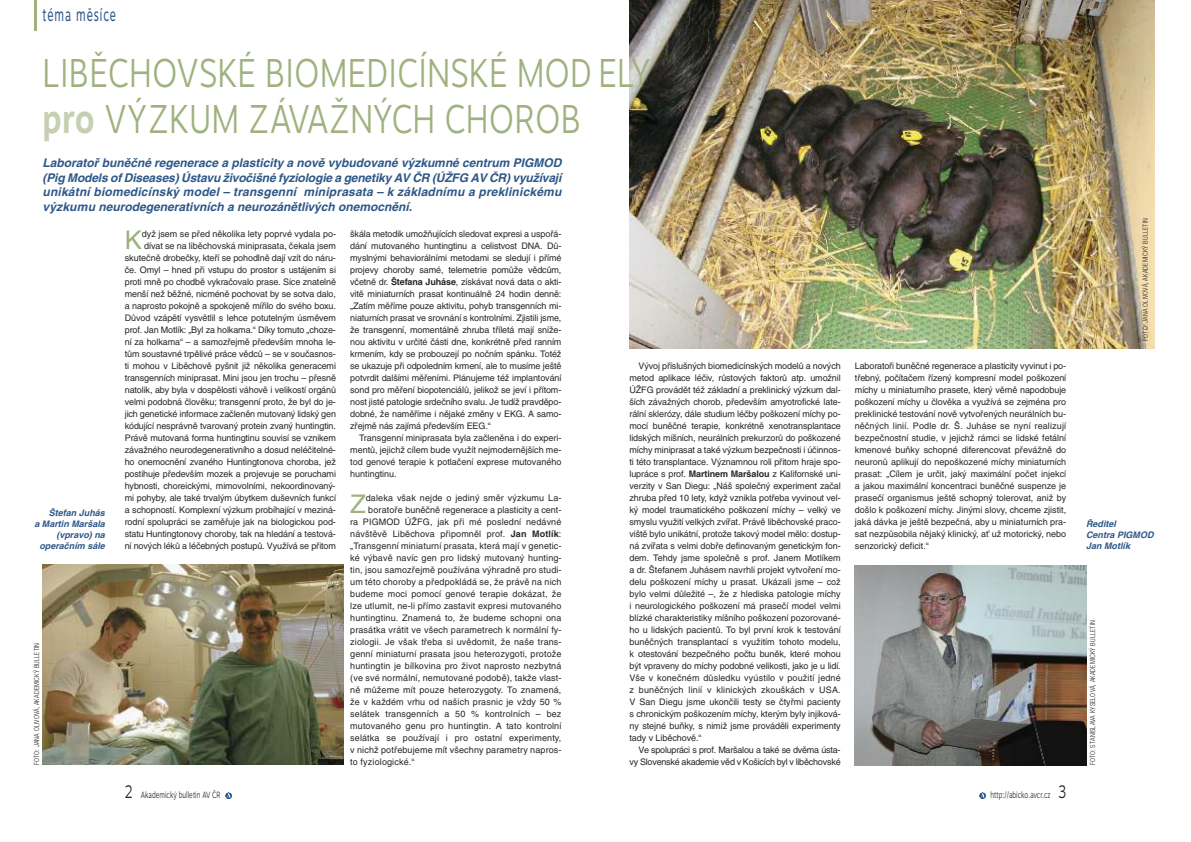
<style>
.page{position:relative;width:1191px;height:842px;background:#fff}
.page>*{position:absolute;margin:0;border:0;box-sizing:border-box;transform-origin:0 0}
.t1{font:300 40px/46px "Motiva Sans";letter-spacing:.005em;color:#9fb17e;scale:.8 1}
.t2{font:25.7px "Helvetica CE";color:#9fb17e}
.t3{font:18px "Motiva Sans";letter-spacing:.085em;color:#2e5888;scale:.6 1}
.t4{font:italic 700 12px/14.4px "Helvetica CE";color:#2e5888;text-align:justify}
.t5{font:9px/12px "Helvetica CE";letter-spacing:-.01em;color:#272627;text-align:justify}
.t6{font:9px "Helvetica CE";letter-spacing:.015em;color:#272627}
.t7{font:italic 700 9px/11px "Helvetica CE";color:#2e5888}
.t8{font:9px "Motiva Sans Light OTF";color:#272627;scale:.7 1}
.t9{font:300 condensed 7px "Helvetica NCE";letter-spacing:.025em;color:#272627}
.s1{font-weight:700;color:#c5d0b2}
.s2{font-size:18px}
.s3{font-weight:700}
</style>
<div class="page">
<svg style="left:979px;top:792px;width:7px;height:7px"></svg>
<hr style="left:34px;top:0;width:3px;height:31px;background:#9fb17e">
<svg style="left:225px;top:792px;width:7px;height:7px"></svg>
<img style="left:629px;top:0;width:525px;height:349px">
<img style="left:43px;top:565px;width:300px;height:200px">
<img style="left:855px;top:566px;width:231px;height:199px">
<h3 class="t3" style="left:43px;top:8px;width:124px">téma měsíce</h3>
<h1 class="t1" style="left:43px;top:53px;width:763px">LIBĚCHOVSKÉ BIOMEDICÍNSKÉ MOD ELY <span class="s1">pro</span> VÝZKUM ZÁVAŽNÝCH CHOROB</h1>
<p class="t4" style="left:43px;top:157px;width:520px">Laboratoř buněčné regenerace a plasticity a nově vybudované výzkumné centrum PIGMOD (Pig Models of Diseases) Ústavu živočišné fyziologie a genetiky AV ČR (ÚŽFG AV ČR) využívají unikátní biomedicínský model – transgenní miniprasata – k základnímu a preklinickému výzkumu neurodegenerativních a neurozánětlivých onemocnění.</p>
<p class="t7" style="left:34px;top:508px;width:72px;text-align:right">Štefan Juhás<br>a Martin Maršala (vpravo) na operačním sále</p>
<p class="t9" style="left:32px;top:765px;width:124px;rotate:-90deg">FOTO: JANA OLIVOVÁ, AKADEMICKÝ BULLETIN</p>
<p class="t5" style="left:125px;top:229px;width:213px;text-align:right">dyž jsem se před několika lety poprvé vydala po&shy;dívat se na liběchovská miniprasata, čekala jsem skutečně drobečky, kteří se pohodlně dají vzít do náru&shy;če. Omyl – hned při vstupu do prostor s ustájením si proti mně po chodbě vykračovalo prase. Sice znatelně menší než běžné, nicméně pochovat by se sotva dalo, a naprosto pokojně a spokojeně mířilo do svého boxu.<br>Důvod vzápětí vysvětlil s lehce potutelným úsměvem prof. Jan Motlík: „Byl za holkama.“ Díky tomuto „choze&shy;ní za holkama“ – a samozřejmě především mnoha le&shy;tům soustavné trpělivé práce vědců – se v současnos&shy;ti mohou v Liběchově pyšnit již několika generacemi transgenních miniprasat. Mini jsou jen trochu – přesně natolik, aby byla v dospělosti váhově i velikostí orgánů velmi podobná člověku; transgenní proto, že byl do je&shy;jich genetické informace začleněn mutovaný lidský gen kódující nesprávně tvarovaný protein zvaný huntingtin.<br>Právě mutovaná forma huntingtinu souvisí se vznikem závažného neurodegenerativního a dosud neléčitelné&shy;ho onemocnění zvaného Huntingtonova choroba, jež postihuje především mozek a projevuje se poruchami hybnosti, choreickými, mimovolními, nekoordinovaný&shy;mi pohyby, ale také trvalým úbytkem duševních funkcí a schopností. Komplexní výzkum probíhající v meziná&shy;rodní spolupráci se zaměřuje jak na biologickou pod&shy;statu Huntingtonovy choroby, tak na hledání a testová&shy;ní nových léků a léčebných postupů. Využívá se přitom</p>
<h2 class="t2" style="left:125px;top:230px;width:19px">K</h2>
<p class="t8" style="left:125px;top:788px;width:138px"><span class="s2">2</span> Akademický bulletin AV ČR</p>
<p class="t5" style="left:350px;top:229px;width:213px">škála metodik umožňujících sledovat expresi a uspořá&shy;dání mutovaného huntingtinu a celistvost DNA. Dů&shy;myslnými behaviorálními metodami se sledují i přímé projevy choroby samé, telemetrie pomůže vědcům, včetně dr. <span class="s3">Štefana Juháse</span>, získávat nová data o akti&shy;vitě miniaturních prasat kontinuálně 24 hodin denně: „Zatím měříme pouze aktivitu, pohyb transgenních mi&shy;niaturních prasat ve srovnání s kontrolními. Zjistili jsme, že transgenní, momentálně zhruba tříletá mají sníže&shy;nou aktivitu v určité části dne, konkrétně před ranním krmením, kdy se probouzejí po nočním spánku. Totéž se ukazuje při odpoledním krmení, ale to musíme ještě potvrdit dalšími měřeními. Plánujeme též implantování sond pro měření biopotenciálů, jelikož se jeví i přítom&shy;nost jisté patologie srdečního svalu. Je tudíž pravděpo&shy;dobné, že naměříme i nějaké změny v EKG. A samo&shy;zřejmě nás zajímá především EEG.“</p>
<p class="t5" style="left:350px;top:433px;width:213px;text-indent:9px">Transgenní miniprasata byla začleněna i do experi&shy;mentů, jejichž cílem bude využít nejmodernějších me&shy;tod genové terapie k potlačení exprese mutovaného huntingtinu.</p>
<h2 class="t2" style="left:350px;top:494px;width:17px">Z</h2>
<p class="t6" style="left:366px;top:494px;width:197px">daleka však nejde o jediný směr výzkumu La-</p>
<p class="t5" style="left:368px;top:505px;width:195px">boratoře buněčně regenerace a plasticity a cent-</p>
<p class="t6" style="left:350px;top:518px;width:213px">ra PIGMOD ÚŽFG, jak při mé poslední nedávné</p>
<p class="t6" style="left:350px;top:530px;width:213px">návštěvě Liběchova připomněl prof. <span class="s3">Jan Motlík</span>:</p>
<p class="t6" style="left:350px;top:542px;width:213px">„Transgenní miniaturní prasata, která mají v genetic-</p>
<p class="t6" style="left:350px;top:554px;width:213px">ké výbavě navíc gen pro lidský mutovaný hunting-</p>
<p class="t6" style="left:350px;top:566px;width:213px">tin, jsou samozřejmě používána výhradně pro studi-</p>
<p class="t6" style="left:350px;top:578px;width:213px">um této choroby a předpokládá se, že právě na nich</p>
<p class="t6" style="left:350px;top:590px;width:213px">budeme moci pomocí genové terapie dokázat, že</p>
<p class="t6" style="left:350px;top:602px;width:213px">lze utlumit, ne-li přímo zastavit expresi mutovaného</p>
<p class="t6" style="left:350px;top:614px;width:213px">huntingtinu. Znamená to, že budeme schopni ona</p>
<p class="t6" style="left:350px;top:626px;width:213px">prasátka vrátit ve všech parametrech k normální fy-</p>
<p class="t6" style="left:350px;top:638px;width:213px">ziologii. Je však třeba si uvědomit, že naše trans-</p>
<p class="t6" style="left:350px;top:650px;width:213px">genní miniaturní prasata jsou heterozygoti, protože</p>
<p class="t6" style="left:350px;top:662px;width:213px">huntingtin je bílkovina pro život naprosto nezbytná</p>
<p class="t6" style="left:350px;top:674px;width:213px">(ve své normální, nemutované podobě), takže vlast-</p>
<p class="t6" style="left:350px;top:686px;width:213px">ně můžeme mít pouze heterozygoty. To znamená,</p>
<p class="t6" style="left:350px;top:698px;width:213px">že v každém vrhu od našich prasnic je vždy 50 %</p>
<p class="t6" style="left:350px;top:710px;width:213px">selátek transgenních a 50 % kontrolních – bez</p>
<p class="t6" style="left:350px;top:722px;width:213px">mutovaného genu pro huntingtin. A tato kontrolní</p>
<p class="t6" style="left:350px;top:734px;width:213px">selátka se používají i pro ostatní experimenty,</p>
<p class="t6" style="left:350px;top:746px;width:213px">v nichž potřebujeme mít všechny parametry napros-</p>
<p class="t6" style="left:350px;top:758px;width:66px">to fyziologické.“</p>
<p class="t5" style="left:629px;top:361px;width:213px;text-indent:9px">Vývoj příslušných biomedicínských modelů a nových metod aplikace léčiv, růstových faktorů atp. umožnil ÚŽFG provádět též základní a preklinický výzkum dal&shy;ších závažných chorob, především amyotrofické late&shy;rální sklerózy, dále studium léčby poškození míchy po&shy;mocí buněčné terapie, konkrétně xenotransplantace lidských míšních, neurálních prekurzorů do poškozené míchy miniprasat a také výzkum bezpečnosti i účinnos&shy;ti této transplantace. Významnou roli přitom hraje spo&shy;lupráce s prof. <span class="s3">Martinem Maršalou</span> z Kalifornské uni&shy;verzity v San Diegu: „Náš společný experiment začal zhruba před 10 lety, když vznikla potřeba vyvinout vel&shy;ký model traumatického poškození míchy – velký ve smyslu využití velkých zvířat. Právě liběchovské praco&shy;viště bylo unikátní, protože takový model mělo: dostup&shy;ná zvířata s velmi dobře definovaným genetickým fon&shy;dem. Tehdy jsme společně s prof. Janem Motlíkem a dr. Štefanem Juhásem navrhli projekt vytvoření mo&shy;delu poškození míchy u prasat. Ukázali jsme – což bylo velmi důležité –, že z hlediska patologie míchy i neurologického poškození má prasečí model velmi blízké charakteristiky míšního poškození pozorované&shy;ho u lidských pacientů. To byl první krok k testování buněčných transplantací s využitím tohoto modelu, k otestování bezpečného počtu buněk, které mohou být vpraveny do míchy podobné velikosti, jako je u lidí.<br>Vše v konečném důsledku vyústilo v použití jedné z buněčných linií v klinických zkouškách v USA.<br>V San Diegu jsme ukončili testy se čtyřmi pacienty s chronickým poškozením míchy, kterým byly injiková&shy;ny stejné buňky, s nimiž jsme prováděli experimenty tady v Liběchově.“</p>
<p class="t5" style="left:629px;top:745px;width:213px;text-align:right">Ve spolupráci s prof. Maršalou a také se dvěma ústa&shy;vy Slovenské akademie věd v Košicích byl v liběchovské</p>
<p class="t5" style="left:855px;top:361px;width:213px">Laboratoři buněčné regenerace a plasticity vyvinut i po&shy;třebný, počítačem řízený kompresní model poškození míchy u miniaturního prasete, který věrně napodobuje poškození míchy u člověka a využívá se zejména pro preklinické testování nově vytvořených neurálních bu&shy;něčných linií. Podle dr. Š. Juháse se nyní realizují bezpečnostní studie, v jejichž rámci se lidské fetální kmenové buňky schopné diferencovat převážně do neuronů aplikují do nepoškozené míchy miniaturních prasat: „Cílem je určit, jaký maximální počet injekcí a jakou maximální koncentraci buněčné suspenze je prasečí organismus ještě schopný tolerovat, aniž by došlo k poškození míchy. Jinými slovy, chceme zjistit, jaká dávka je ještě bezpečná, aby u miniaturních pra&shy;sat nezpůsobila nějaký klinický, ať už motorický, nebo senzorický deficit.“</p>
<p class="t8" style="left:990px;top:788px;width:110px">http://abicko.avcr.cz <span class="s2">3</span></p>
<p class="t9" style="left:1141px;top:341px;width:124px;rotate:-90deg">FOTO: JANA OLIVOVÁ, AKADEMICKÝ BULLETIN</p>
<p class="t7" style="left:1086px;top:519px;width:69px">Ředitel<br>Centra PIGMOD<br>Jan Motlík</p>
<p class="t9" style="left:1088px;top:765px;width:147px;rotate:-90deg">FOTO: STANISLAVA KYSELOVÁ, AKADEMICKÝ BULLETIN</p>
</div>
